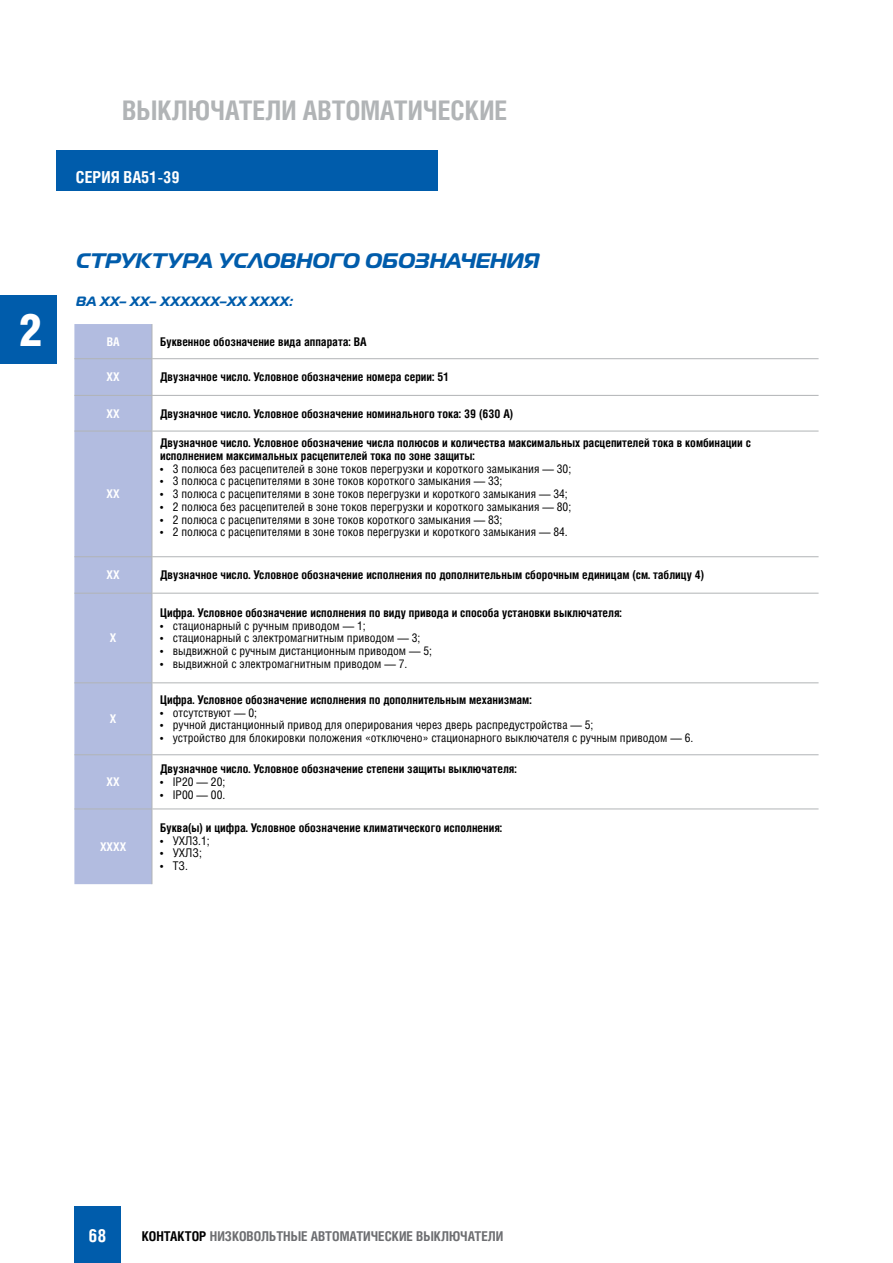
<style>
.page{position:relative;width:893px;height:1263px;background:#fff}
.page>*{position:absolute;margin:0;border:0;box-sizing:border-box;transform-origin:0 0}
.t1{font:900 45px "Helios Cond";color:#fff}
.t2{font:700 27px "Helios Cond";color:#b1b4b6}
.t3{font:italic 700 21px "Magistral";color:#005cab}
.t4{font:700 18px "Helios Cond";color:#fff}
.t5{font:700 16.5px "Helios Cond";color:#fff}
.t6{font:700 13.5px "Helios Cond";color:#6d6e71}
.t7{font:italic 700 13.5px "Magistral";letter-spacing:.05em;color:#005cab}
.t8{font:12px "Helios Cond";color:#000}
.t9{font:700 12px/12.8px "Helios Cond";color:#000}
.t10{font:700 12px "Helios Cond";color:#fff}
.s1{color:#000}
</style>
<div class="page">
<div style="left:57px;top:150px;width:381px;height:40px;background:#005cab"></div>
<div style="left:0;top:296px;width:57px;height:68px;background:#005cab"></div>
<div style="left:74px;top:1206px;width:47px;height:57px;background:#005cab"></div>
<div style="left:74px;top:324px;width:78px;height:560px;background:#b2bce0"></div>
<hr style="left:152px;top:324px;width:1px;height:34px;background:#b1b4b6">
<hr style="left:74px;top:358px;width:78px;height:1px;background:#b1b4b6">
<hr style="left:152px;top:358px;width:667px;height:1px;background:#b1b4b6">
<hr style="left:152px;top:359px;width:1px;height:36px;background:#b1b4b6">
<hr style="left:74px;top:395px;width:78px;height:1px;background:#b1b4b6">
<hr style="left:152px;top:395px;width:667px;height:1px;background:#b1b4b6">
<hr style="left:152px;top:396px;width:1px;height:35px;background:#b1b4b6">
<hr style="left:74px;top:431px;width:78px;height:1px;background:#b1b4b6">
<hr style="left:152px;top:431px;width:667px;height:1px;background:#b1b4b6">
<hr style="left:152px;top:431px;width:1px;height:125px;background:#b1b4b6">
<hr style="left:74px;top:556px;width:78px;height:1px;background:#b1b4b6">
<hr style="left:152px;top:556px;width:667px;height:1px;background:#b1b4b6">
<hr style="left:152px;top:557px;width:1px;height:36px;background:#b1b4b6">
<hr style="left:74px;top:593px;width:78px;height:1px;background:#b1b4b6">
<hr style="left:152px;top:593px;width:667px;height:1px;background:#b1b4b6">
<hr style="left:152px;top:593px;width:1px;height:89px;background:#b1b4b6">
<hr style="left:74px;top:682px;width:78px;height:1px;background:#b1b4b6">
<hr style="left:152px;top:682px;width:667px;height:1px;background:#b1b4b6">
<hr style="left:152px;top:683px;width:1px;height:71px;background:#b1b4b6">
<hr style="left:74px;top:754px;width:78px;height:1px;background:#b1b4b6">
<hr style="left:152px;top:754px;width:667px;height:1px;background:#b1b4b6">
<hr style="left:152px;top:755px;width:1px;height:53px;background:#b1b4b6">
<hr style="left:74px;top:808px;width:78px;height:1px;background:#b1b4b6">
<hr style="left:152px;top:808px;width:667px;height:1px;background:#b1b4b6">
<hr style="left:152px;top:809px;width:1px;height:75px;background:#b1b4b6">
<h1 class="t1" style="left:19px;top:302px;width:24px">2</h1>
<h2 class="t2" style="left:122px;top:92px;width:387px">ВЫКЛЮЧАТЕЛИ АВТОМАТИЧЕСКИЕ</h2>
<h3 class="t5" style="left:76px;top:165px;width:105px">СЕРИЯ ВА51-39</h3>
<h3 class="t3" style="left:76px;top:248px;width:465px">СТРУКТУРА УСЛОВНОГО ОБОЗНАЧЕНИЯ</h3>
<p class="t7" style="left:76px;top:293px;width:218px">ВА ХХ– ХХ– ХХХХХХ–ХХ ХХХХ:</p>
<p class="t10" style="left:107px;top:333px;width:14px">ВА</p>
<p class="t9" style="left:160px;top:335px;width:208px">Буквенное обозначение вида аппарата: ВА</p>
<p class="t10" style="left:107px;top:369px;width:15px">ХХ</p>
<p class="t9" style="left:160px;top:371px;width:291px">Двузначное число. Условное обозначение номера серии: 51</p>
<p class="t10" style="left:107px;top:405px;width:15px">ХХ</p>
<p class="t9" style="left:160px;top:407px;width:355px">Двузначное число. Условное обозначение номинального тока: 39 (630 А)</p>
<p class="t10" style="left:107px;top:486px;width:15px">ХХ</p>
<p class="t9" style="left:160px;top:436px;width:592px">Двузначное число. Условное обозначение числа полюсов и количества максимальных расцепителей тока в комбинации с исполнением максимальных расцепителей тока по зоне защиты:</p>
<p class="t8" style="left:160px;top:461px;width:413px">• 3 полюса без расцепителей в зоне токов перегрузки и короткого замыкания — 30;</p>
<p class="t8" style="left:160px;top:474px;width:344px">• 3 полюса с расцепителями в зоне токов короткого замыкания — 33;</p>
<p class="t8" style="left:160px;top:487px;width:409px">• 3 полюса с расцепителями в зоне токов перегрузки и короткого замыкания — 34;</p>
<p class="t8" style="left:160px;top:499px;width:413px">• 2 полюса без расцепителей в зоне токов перегрузки и короткого замыкания — 80;</p>
<p class="t8" style="left:160px;top:512px;width:344px">• 2 полюса с расцепителями в зоне токов короткого замыкания — 83;</p>
<p class="t8" style="left:160px;top:525px;width:409px">• 2 полюса с расцепителями в зоне токов перегрузки и короткого замыкания — 84.</p>
<p class="t10" style="left:107px;top:567px;width:15px">ХХ</p>
<p class="t9" style="left:160px;top:568px;width:546px">Двузначное число. Условное обозначение исполнения по дополнительным сборочным единицам (см. таблицу 4)</p>
<p class="t10" style="left:110px;top:630px;width:8px">Х</p>
<p class="t10" style="left:110px;top:711px;width:8px">Х</p>
<p class="t10" style="left:107px;top:774px;width:15px">ХХ</p>
<p class="t10" style="left:100px;top:838px;width:28px">ХХХХ</p>
<p class="t9" style="left:160px;top:606px;width:463px">Цифра. Условное обозначение исполнения по виду привода и способа установки выключателя:</p>
<p class="t8" style="left:160px;top:618px;width:207px">• стационарный с ручным приводом — 1;</p>
<p class="t8" style="left:160px;top:631px;width:262px">• стационарный с электромагнитным приводом — 3;</p>
<p class="t8" style="left:160px;top:643px;width:274px">• выдвижной с ручным дистанционным приводом — 5;</p>
<p class="t8" style="left:160px;top:656px;width:249px">• выдвижной с электромагнитным приводом — 7.</p>
<p class="t9" style="left:160px;top:693px;width:373px">Цифра. Условное обозначение исполнения по дополнительным механизмам:</p>
<p class="t8" style="left:160px;top:705px;width:99px">• отсутствуют — 0;</p>
<p class="t8" style="left:160px;top:718px;width:435px">• ручной дистанционный привод для оперирования через дверь распредустройства — 5;</p>
<p class="t8" style="left:160px;top:731px;width:535px">• устройство для блокировки положения «отключено» стационарного выключателя с ручным приводом — 6.</p>
<p class="t9" style="left:160px;top:763px;width:358px">Двузначное число. Условное обозначение степени защиты выключателя:</p>
<p class="t8" style="left:160px;top:774px;width:67px">• IP20 — 20;</p>
<p class="t8" style="left:160px;top:787px;width:67px">• IP00 — 00.</p>
<p class="t9" style="left:160px;top:821px;width:344px">Буква(ы) и цифра. Условное обозначение климатического исполнения:</p>
<p class="t8" style="left:160px;top:833px;width:51px">• УХЛ3.1;</p>
<p class="t8" style="left:160px;top:846px;width:43px">• УХЛЗ;</p>
<p class="t8" style="left:160px;top:858px;width:29px">• ТЗ.</p>
<h3 class="t4" style="left:89px;top:1223px;width:19px">68</h3>
<p class="t6" style="left:142px;top:1227px;width:363px"><span class="s1">КОНТАКТОР</span> НИЗКОВОЛЬТНЫЕ АВТОМАТИЧЕСКИЕ ВЫКЛЮЧАТЕЛИ</p>
</div>
